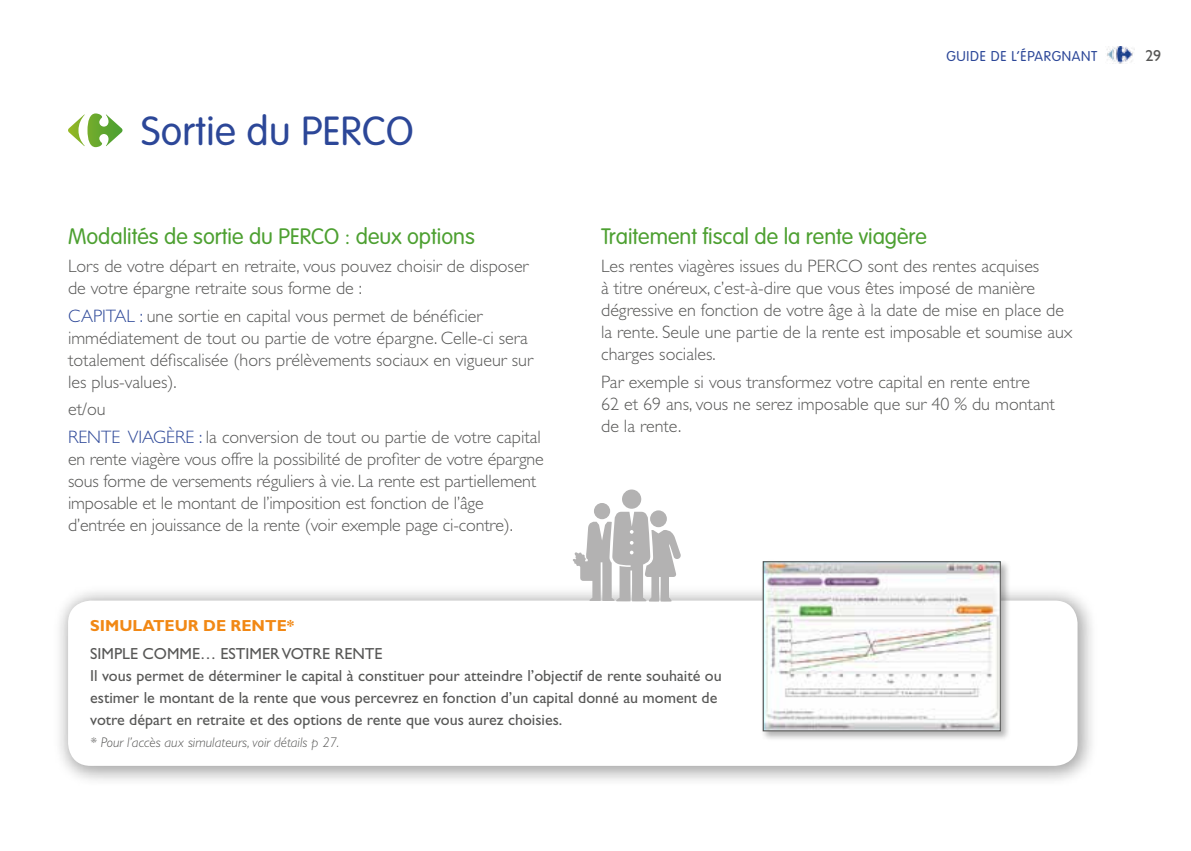
<style>
.page{position:relative;width:1191px;height:851px;background:#fff}
.page>*{position:absolute;margin:0;border:0;box-sizing:border-box;transform-origin:0 0}
.t1{font:300 40px "VAG Rounded";letter-spacing:.01em;color:#2c4798}
.t2{font:300 22px "VAG Rounded";color:#4da031}
.t3{font:300 18px/22px "Gill Sans";color:#575756}
.t4{font:16px/22px "Gill Sans";color:#575756}
.t5{font:700 16px "Gill Sans";color:#f18815}
.t6{font:italic 300 14px "Gill Sans";color:#575756}
.t7{font:300 14px "VAG Rounded";letter-spacing:.05em;color:#2c4798}
.s1{color:#2c4798}
</style>
<div class="page">
<img style="left:1106px;top:47px;width:28px;height:17px">
<div style="left:52px;top:585px;width:1047px;height:202px;background:#000;opacity:.35"></div>
<div style="left:68px;top:600px;width:1009px;height:165px;background:#fff;border-radius:23px"></div>
<div style="left:594px;top:503px;width:16px;height:16px;background:#b3b2b2;border-radius:50%"></div>
<div style="left:622px;top:489px;width:19px;height:19px;background:#b3b2b2;border-radius:50%"></div>
<svg style="left:572px;top:511px;width:109px;height:91px"></svg>
<svg style="left:68px;top:113px;width:54px;height:34px"></svg>
<div style="left:760px;top:559px;width:251px;height:182px;background:#000;opacity:.3"></div>
<img style="left:764px;top:563px;width:234px;height:166px">
<div style="left:762px;top:561px;width:238px;height:170px;border:1px solid #575756"></div>
<h1 class="t1" style="left:141px;top:108px;width:274px">Sortie du PERCO</h1>
<p class="t2" style="left:68px;top:224px;width:408px">Modalités de sortie du PERCO : deux options</p>
<p class="t3" style="left:68px;top:255px;width:462px">Lors de votre départ en retraite, vous pouvez choisir de disposer de votre épargne retraite sous forme de :</p>
<p class="t3" style="left:68px;top:305px;width:466px"><span class="s1">CAPITAL :</span> une sortie en capital vous permet de bénéficier immédiatement de tout ou partie de votre épargne. Celle-ci sera totalement défiscalisée (hors prélèvements sociaux en vigueur sur les plus-values).</p>
<p class="t3" style="left:68px;top:395px;width:474px;line-height:27.6px">et/ou<br><span class="s1">RENTE VIAGÈRE :</span> la conversion de tout ou partie de votre capital</p>
<p class="t3" style="left:68px;top:448px;width:477px">en rente viagère vous offre la possibilité de profiter de votre épargne sous forme de versements réguliers à vie. La rente est partiellement imposable et le montant de l’imposition est fonction de l’âge d’entrée en jouissance de la rente (voir exemple page ci-contre).</p>
<p class="t7" style="left:946px;top:48px;width:152px">GUIDE DE L’ÉPARGNANT</p>
<p class="t4" style="left:1145px;top:45px;width:17px">29</p>
<p class="t2" style="left:601px;top:224px;width:327px">Traitement fiscal de la rente viagère</p>
<p class="t3" style="left:601px;top:255px;width:473px">Les rentes viagères issues du PERCO sont des rentes acquises<br>à titre onéreux, c’est-à-dire que vous êtes imposé de manière dégressive en fonction de votre âge à la date de mise en place de la rente. Seule une partie de la rente est imposable et soumise aux charges sociales.</p>
<p class="t3" style="left:601px;top:371px;width:455px">Par exemple si vous transformez votre capital en rente entre<br>62 et 69 ans, vous ne serez imposable que sur 40 % du montant de la rente.</p>
<p class="t5" style="left:90px;top:616px;width:205px">SIMULATEUR DE RENTE*</p>
<p class="t4" style="left:90px;top:642px;width:633px">SIMPLE COMME… ESTIMER VOTRE RENTE<br>Il vous permet de déterminer le capital à constituer pour atteindre l’objectif de rente souhaité ou estimer le montant de la rente que vous percevrez en fonction d’un capital donné au moment de votre départ en retraite et des options de rente que vous aurez choisies.</p>
<p class="t6" style="left:90px;top:734px;width:250px">* Pour l’accès aux simulateurs, voir détails p 27.</p>
</div>
